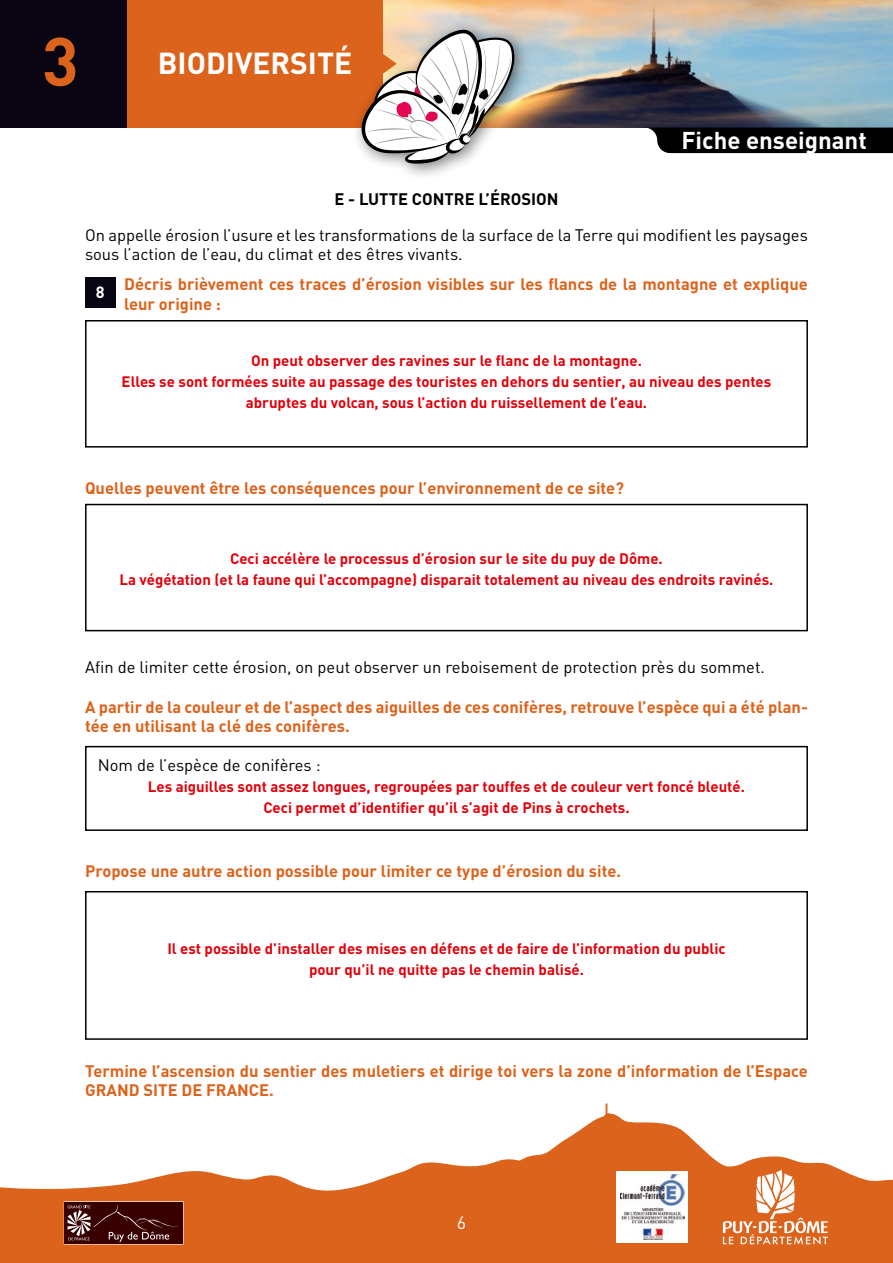
<style>
.page{position:relative;width:893px;height:1263px;background:#fff}
.page>*{position:absolute;margin:0;border:0;box-sizing:border-box;transform-origin:0 0}
.t1{font:700 67.5px "DIN";color:#dc631b}
.t2{font:700 30px "DIN";color:#fff}
.t3{font:700 24px "DIN";color:#fff}
.t4{font:18px "DIN";color:#fff}
.t5{font:700 16.5px/19.5px "DIN";color:#dc631b}
.t6{font:16.5px/19.5px "DIN";color:#000}
.t7{font:700 16.5px "DIN";color:#000}
.t8{font:700 16.2px "DIN";color:#fff}
.t9{font:700 15px/21px "DIN";color:#e3000b;text-align:center}
</style>
<div class="page">
<div style="left:85px;top:746px;width:723px;height:85px;border:2px solid #000"></div>
<img style="left:383px;top:0;width:510px;height:128px">
<svg style="left:0;top:1103px;width:893px;height:160px;fill:#dc631b"></svg>
<div style="left:0;top:0;width:128px;height:128px;background:#0a0512"></div>
<div style="left:128px;top:0;width:255px;height:128px;background:#dc631b"></div>
<div style="left:648px;top:128px;width:245px;height:25px;background:#000"></div>
<svg style="left:64px;top:1201px;width:120px;height:43px"></svg>
<div style="left:85px;top:320px;width:723px;height:128px;border:2px solid #000"></div>
<div style="left:85px;top:504px;width:723px;height:127px;border:2px solid #000"></div>
<div style="left:85px;top:891px;width:723px;height:149px;border:2px solid #000"></div>
<div style="left:85px;top:277px;width:31px;height:31px;background:#0a0512"></div>
<div style="left:351px;top:19px;width:180px;height:161px;background:#000;opacity:.5"></div>
<svg style="left:357px;top:29px;width:157px;height:135px"></svg>
<div style="left:617px;top:1171px;width:71px;height:72px;background:#fff"></div>
<img style="left:620px;top:1175px;width:65px;height:65px">
<svg style="left:723px;top:1169px;width:105px;height:76px"></svg>
<h1 class="t1" style="left:42px;top:17px;width:38px">3</h1>
<h2 class="t2" style="left:158px;top:43px;width:37px">BIODIVERSIT</h2>
<h2 class="t2" style="left:334px;top:43px;width:20px">é</h2>
<h3 class="t3" style="left:681px;top:124px;width:187px">Fiche enseignant</h3>
<p class="t7" style="left:334px;top:188px;width:226px">E - Lutte contre l’érosion</p>
<p class="t6" style="left:85px;top:225px;width:724px">On appelle érosion l’usure et les transformations de la surface de la Terre qui modifient les paysages sous l’action de l’eau, du climat et des êtres vivants.</p>
<p class="t8" style="left:96px;top:282px;width:10px">8</p>
<p class="t5" style="left:124px;top:274px;width:685px">Décris brièvement ces traces d’érosion visibles sur les flancs de la montagne et explique leur origine :</p>
<p class="t9" style="left:122px;top:350px;width:651px">On peut observer des ravines sur le flanc de la montagne.<br>Elles se sont formées suite au passage des touristes en dehors du sentier, au niveau des pentes abruptes du volcan, sous l’action du ruissellement de l’eau.</p>
<p class="t5" style="left:85px;top:478px;width:540px">Quelles peuvent être les conséquences pour l’environnement de ce site?</p>
<p class="t9" style="left:119px;top:547px;width:656px">Ceci accélère le processus d’érosion sur le site du puy de Dôme.<br>La végétation (et la faune qui l’accompagne) disparait totalement au niveau des endroits ravinés.</p>
<p class="t6" style="left:85px;top:656px;width:681px">Afin de limiter cette érosion, on peut observer un reboisement de protection près du sommet.</p>
<p class="t5" style="left:85px;top:696px;width:724px">A partir de la couleur et de l’aspect des aiguilles de ces conifères, retrouve l’espèce qui a été plan&shy;tée en utilisant la clé des conifères.</p>
<p class="t6" style="left:98px;top:755px;width:225px">Nom de l’espèce de conifères :</p>
<p class="t9" style="left:148px;top:775px;width:599px">Les aiguilles sont assez longues, regroupées par touffes et de couleur vert foncé bleuté.<br>Ceci permet d’identifier qu’il s’agit de Pins à crochets.</p>
<p class="t5" style="left:85px;top:860px;width:538px">Propose une autre action possible pour limiter ce type d’érosion du site.</p>
<p class="t9" style="left:167px;top:937px;width:560px">I l est possible d’installer des mises en défens et de faire de l’information du public pour qu’il ne quitte pas le chemin balisé.</p>
<p class="t5" style="left:85px;top:1060px;width:724px">Termine l’ascension du sentier des muletiers et dirige toi vers la zone d’information de l’Espace<br>GRAND SITE</p>
<p class="t5" style="left:181px;top:1080px;width:94px">DE FRANCE.</p>
<p class="t4" style="left:457px;top:1211px;width:11px">6</p>
</div>
